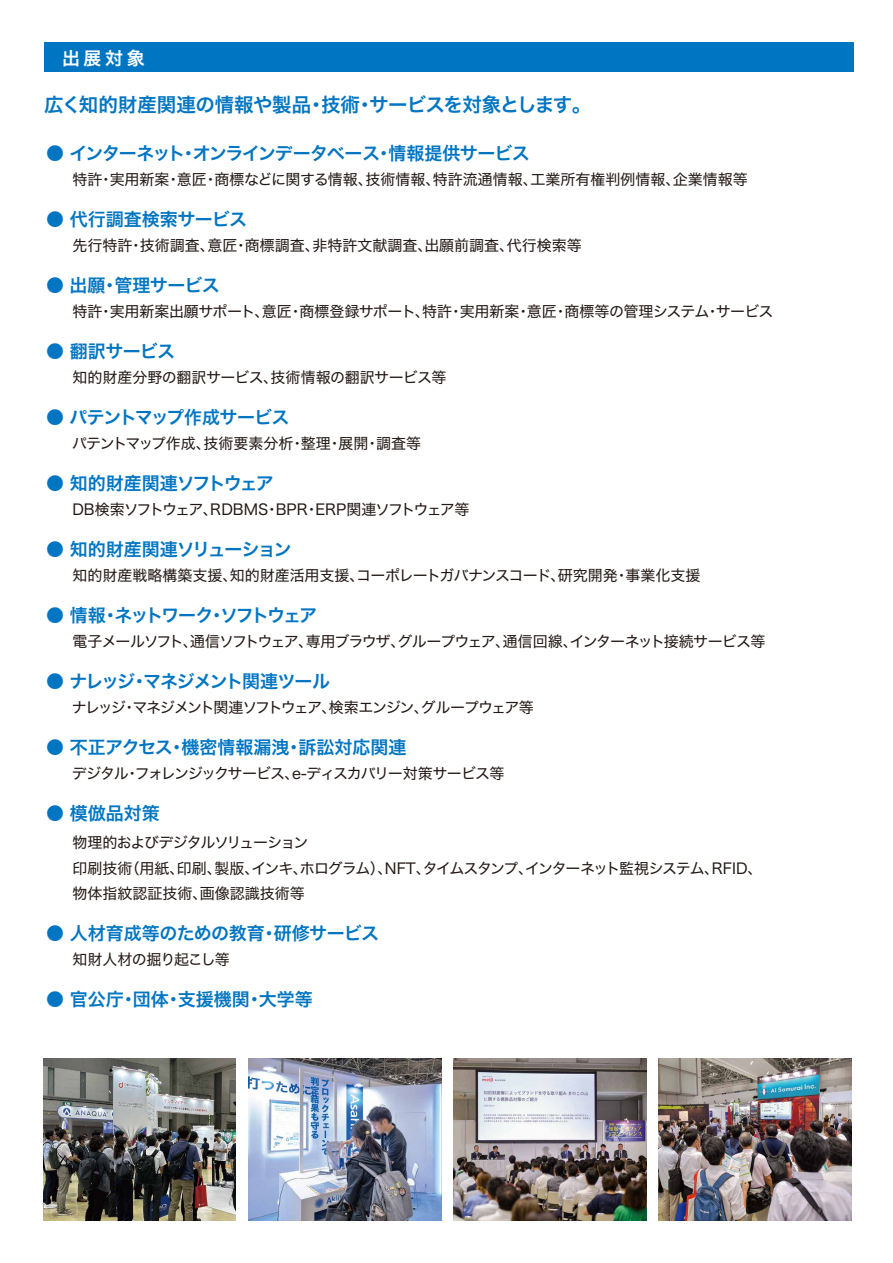
<style>
.page{position:relative;width:893px;height:1263px;background:#fff}
.page>*{position:absolute;margin:0;border:0;box-sizing:border-box;transform-origin:0 0}
.t1{font:19.5px "Hira Kaku Std W6";letter-spacing:-.025em;color:#0075c2}
.t2{font:18px "Hira Kaku Std W6";letter-spacing:-.03em;color:#0075c2}
.t3{font:18px "Hira Kaku Std W6";color:#0075c2}
.t4{font:18px "Hira Kaku Std W6";letter-spacing:-.05em;color:#0075c2}
.t5{font:18px "Hira Kaku Std W6";letter-spacing:-.06em;color:#0075c2}
.t6{font:18px "Hira Kaku Std W6";letter-spacing:-.11em;color:#0075c2}
.t7{font:18px "Hira Kaku Std W6";color:#fff}
.t8{font:15px "Hira Kaku Std W4";color:#221815}
.t9{font:15px "Hira Kaku Std W4";letter-spacing:-.03em;color:#221815}
.t10{font:15px/25.5px "Hira Kaku Std W4";letter-spacing:-.055em;color:#221815}
.t11{font:15px "Hira Kaku Std W4";letter-spacing:-.07em;color:#221815}
.t12{font:15px "Hira Kaku Std W4";letter-spacing:-.09em;color:#221815}
</style>
<div class="page">
<img style="left:43px;top:1059px;width:193px;height:161px">
<img style="left:248px;top:1059px;width:193px;height:161px">
<img style="left:454px;top:1059px;width:192px;height:161px">
<img style="left:659px;top:1059px;width:192px;height:161px">
<div style="left:44px;top:43px;width:809px;height:29px;background:#0075c2"></div>
<p class="t7" style="left:62px;top:44px;width:84px">出展対象</p>
<h1 class="t1" style="left:44px;top:89px;width:549px">広く知的財産関連の情報や製品・技術・サービスを対象とします。</h1>
<p class="t4" style="left:46px;top:139px;width:485px">● インターネット・オンラインデータベース・情報提供サービス</p>
<p class="t8" style="left:72px;top:168px;width:677px">特許・実用新案・意匠・商標などに関する情報、技術情報、特許流通情報、工業所有権判例情報、企業情報等</p>
<p class="t3" style="left:46px;top:205px;width:203px">● 代行調査検索サービス</p>
<p class="t8" style="left:72px;top:234px;width:511px">先行特許・技術調査、意匠・商標調査、非特許文献調査、出願前調査、代行検索等</p>
<p class="t2" style="left:46px;top:271px;width:175px">● 出願・管理サービス</p>
<p class="t9" style="left:72px;top:300px;width:703px">特許・実用新案出願サポート、意匠・商標登録サポート、特許・実用新案・意匠・商標等の管理システム・サービス</p>
<p class="t2" style="left:46px;top:337px;width:131px">● 翻訳サービス</p>
<p class="t9" style="left:72px;top:366px;width:376px">知的財産分野の翻訳サービス、技術情報の翻訳サービス等</p>
<p class="t2" style="left:46px;top:403px;width:245px">● パテントマップ作成サービス</p>
<p class="t8" style="left:72px;top:432px;width:350px">パテントマップ作成、技術要素分析・整理・展開・調査等</p>
<p class="t5" style="left:46px;top:469px;width:229px">● 知的財産関連ソフトウェア</p>
<p class="t9" style="left:72px;top:498px;width:398px">DB検索ソフトウェア、RDBMS・BPR・ERP関連ソフトウェア等</p>
<p class="t4" style="left:46px;top:535px;width:247px">● 知的財産関連ソリューション</p>
<p class="t8" style="left:72px;top:564px;width:630px">知的財産戦略構築支援、知的財産活用支援、コーポレートガバナンスコード、研究開発・事業化支援</p>
<p class="t6" style="left:46px;top:601px;width:273px">● 情報・ネットワーク・ソフトウェア</p>
<p class="t11" style="left:72px;top:630px;width:694px">電子メールソフト、通信ソフトウェア、専用ブラウザ、グループウェア、通信回線、インターネット接続サービス等</p>
<p class="t5" style="left:46px;top:667px;width:286px">● ナレッジ・マネジメント関連ツール</p>
<p class="t12" style="left:72px;top:696px;width:463px">ナレッジ・マネジメント関連ソフトウェア、検索エンジン、グループウェア等</p>
<p class="t3" style="left:46px;top:733px;width:362px">● 不正アクセス・機密情報漏洩・訴訟対応関連</p>
<p class="t11" style="left:72px;top:762px;width:434px">デジタル・フォレンジックサービス、e-ディスカバリー対策サービス等</p>
<p class="t2" style="left:46px;top:799px;width:115px">● 模倣品対策</p>
<p class="t10" style="left:72px;top:830px;width:692px">物理的およびデジタルソリューション<br>印刷技術（用紙、印刷、製版、インキ、ホログラム）、NFT、タイムスタンプ、インターネット監視システム、RFID、物体指紋認証技術、画像認識技術等</p>
<p class="t2" style="left:46px;top:919px;width:335px">● 人材育成等のための教育・研修サービス</p>
<p class="t9" style="left:72px;top:948px;width:159px">知財人材の掘り起こし等</p>
<p class="t3" style="left:46px;top:985px;width:268px">● 官公庁・団体・支援機関・大学等</p>
</div>
